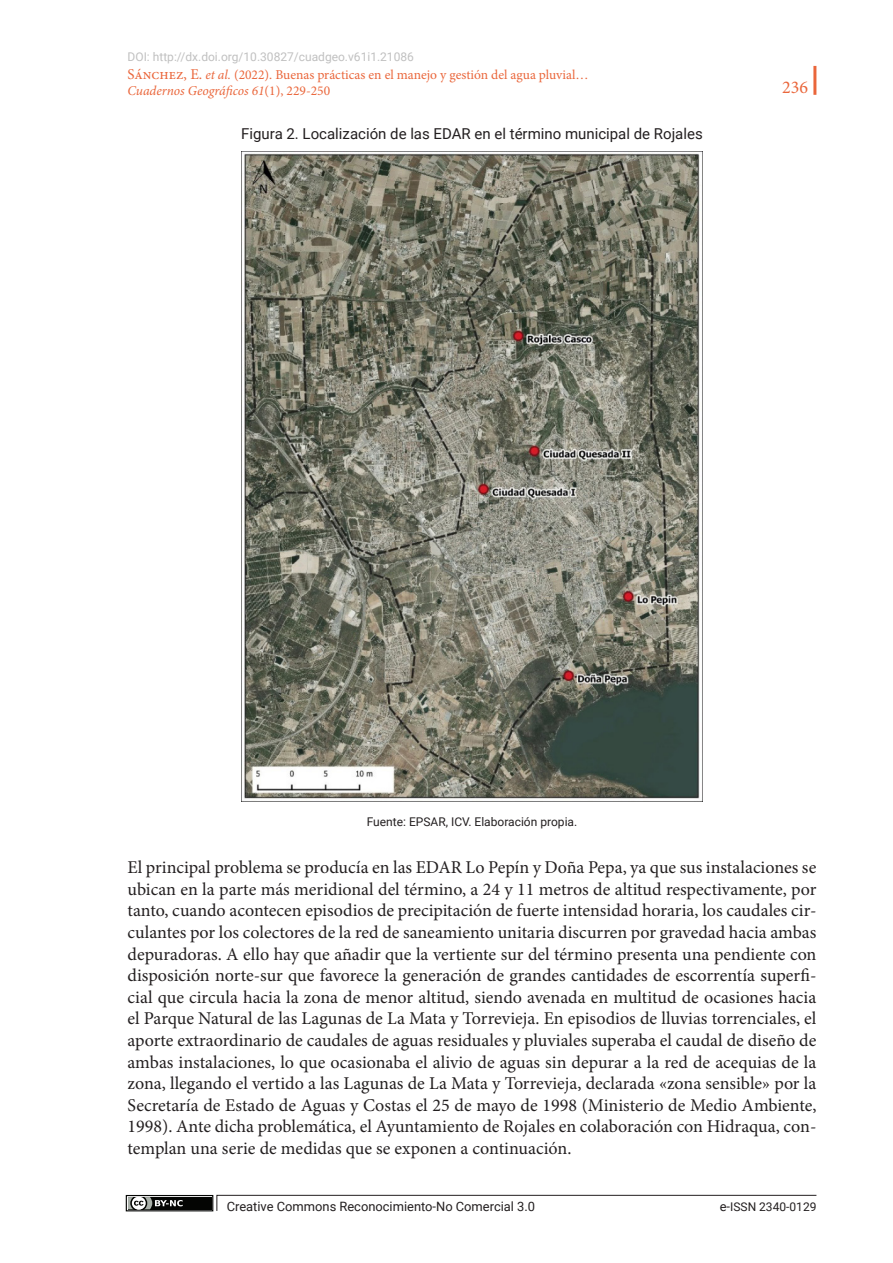
<style>
.page{position:relative;width:893px;height:1263px;background:#fff}
.page>*{position:absolute;margin:0;border:0;box-sizing:border-box;transform-origin:0 0}
.t1{font:18px/21.6px "Minion Pro";color:#231f20;text-align:justify}
.t2{font:18px "Minion Pro";color:#ea663b}
.sps_figur_titulo{font:15px "Roboto";color:#231f20}
.t3{font:13.5px/16.2px "Minion Pro";color:#ea663b}
.t4{font:12.9px "Roboto";color:#231f20}
.sps_pies_figuras{font:12px "Roboto";color:#231f20}
.t5{font:12px "Roboto";color:#c0c0c0}
.s1{font-size:15px}
.s2{font-style:italic}
.s3{font-size:12.9px}
</style>
<div class="page">
<hr style="left:813px;top:66px;width:3px;height:29px;background:#ea663b">
<svg style="left:216px;top:1195px;width:601px;height:16px"></svg>
<div style="left:126px;top:1195px;width:87px;height:16px;border:1px solid #040503"></div>
<div style="left:128px;top:1197px;width:83px;height:12px;background:#040503"></div>
<svg style="left:128px;top:1197px;width:55px;height:12px"></svg>
<img style="left:241px;top:151px;width:461px;height:650px">
<p class="t5" style="left:128px;top:48px;width:288px">DOI: http://dx.doi.org/10.30827/cuadgeo.v61i1.21086</p>
<p class="t3" style="left:128px;top:66px;width:463px"><span class="s1">Sánchez, E.</span> <span class="s2">et al.</span> (2022). Buenas prácticas en el manejo y gestión del agua pluvial…<br><span class="s2">Cuadernos Geográficos 61</span>(1), 229-250</p>
<p class="sps_figur_titulo" style="left:241px;top:123px;width:463px">Figura 2. Localización de las EDAR en el término municipal de Rojales</p>
<p class="t2" style="left:782px;top:75px;width:27px">236</p>
<p class="sps_pies_figuras" style="left:367px;top:813px;width:212px">Fuente: EPSAR, ICV. Elaboración propia.</p>
<p class="t1" style="left:128px;top:857px;width:690px">El principal problema se producía en las EDAR Lo Pepín y Doña Pepa, ya que sus instalaciones se ubican en la parte más meridional del término, a 24 y 11 metros de altitud respectivamente, por tanto, cuando acontecen episodios de precipitación de fuerte intensidad horaria, los caudales cir&shy;culantes por los colectores de la red de saneamiento unitaria discurren por gravedad hacia ambas depuradoras. A ello hay que añadir que la vertiente sur del término presenta una pendiente con disposición norte-sur que favorece la generación de grandes cantidades de escorrentía superfi&shy;cial que circula hacia la zona de menor altitud, siendo avenada en multitud de ocasiones hacia el Parque Natural de las Lagunas de La Mata y Torrevieja. En episodios de lluvias torrenciales, el aporte extraordinario de caudales de aguas residuales y pluviales superaba el caudal de diseño de ambas instalaciones, lo que ocasionaba el alivio de aguas sin depurar a la red de acequias de la zona, llegando el vertido a las Lagunas de La Mata y Torrevieja, declarada «zona sensible» por la Secretaría de Estado de Aguas y Costas el 25 de mayo de 1998 (Ministerio de Medio Ambiente, 1998). Ante dicha problemática, el Ayuntamiento de Rojales en colaboración con Hidraqua, con&shy;templan una serie de medidas que se exponen a continuación.</p>
<p class="t4" style="left:227px;top:1197px;width:310px">Creative Commons Reconocimiento-No Comercial 3.0</p>
<p class="sps_pies_figuras" style="left:720px;top:1198px;width:98px"><span class="s3">e-</span>ISSN 2340-0129</p>
</div>
